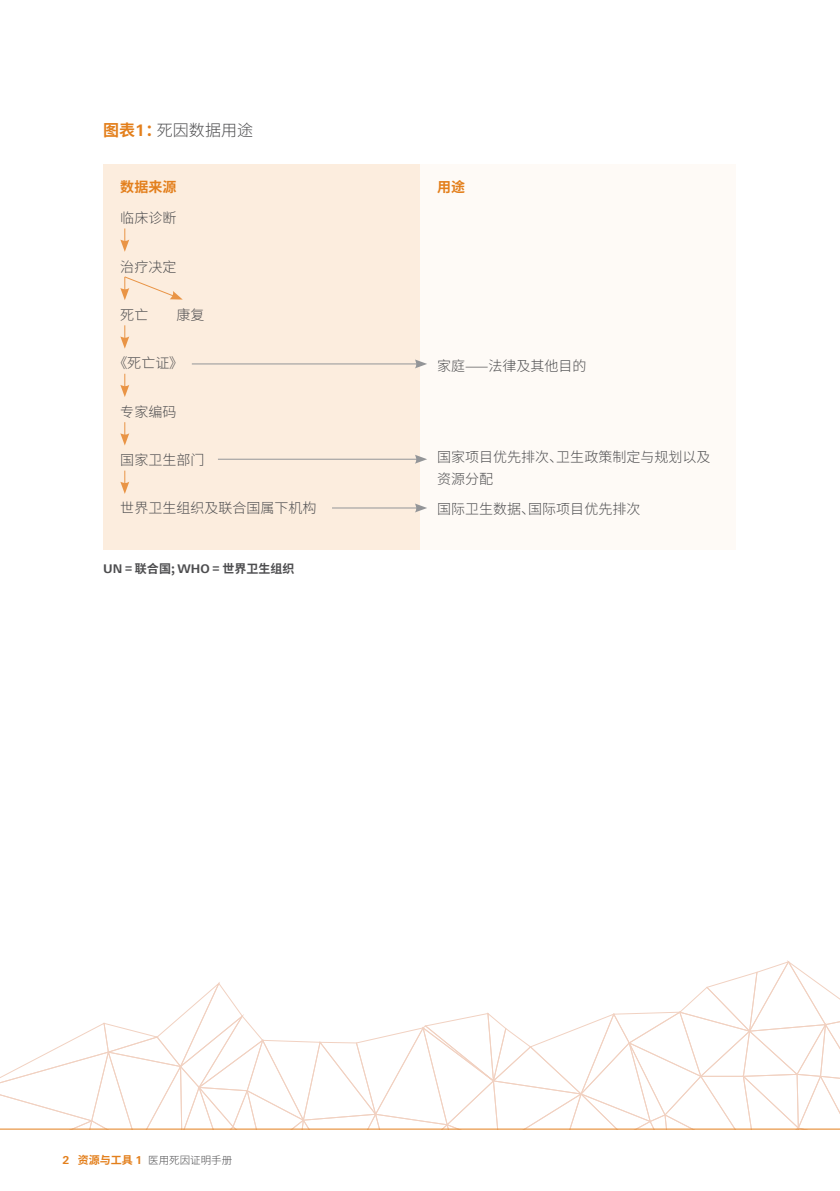
<style>
.page{position:relative;width:840px;height:1191px;background:#fff}
.page>*{position:absolute;margin:0;border:0;box-sizing:border-box;transform-origin:0 0}
.t1{font:300 16px "Source Han Sans CN";color:#4d4d4f}
.t2{font:300 14px/22px "Source Han Sans CN";color:#4d4d4f}
.t3{font:700 14px "Source Han Sans CN";color:#e37f1c}
.t4{font:700 12px "Source Han Sans CN";color:#4d4d4f}
.t5{font:300 10.4px "Source Han Sans CN";color:#4d4d4f}
.s1{font-weight:700;color:#e37f1c}
.s2{font-family:"Linotype Univers 630";font-weight:700;color:#e37f1c}
.s3{font-family:"Linotype Univers 630"}
.s4{font-family:"Linotype Univers 630";font-weight:700;font-size:11px;color:#e37f1c}
.s5{font-weight:700;font-size:11px;color:#e37f1c}
</style>
<div class="page">
<div style="left:103px;top:164px;width:317px;height:385px;background:#fcedde"></div>
<div style="left:420px;top:164px;width:315px;height:385px;background:#fefaf6"></div>
<hr style="left:332px;top:507px;width:86px;height:1px;background:#939598">
<svg style="left:414px;top:503px;width:13px;height:9px"></svg>
<hr style="left:218px;top:459px;width:200px;height:1px;background:#939598">
<svg style="left:414px;top:455px;width:13px;height:9px"></svg>
<hr style="left:192px;top:363px;width:226px;height:1px;background:#939598">
<svg style="left:414px;top:359px;width:13px;height:9px"></svg>
<svg style="left:120px;top:276px;width:63px;height:24px"></svg>
<svg style="left:120px;top:228px;width:9px;height:24px"></svg>
<svg style="left:120px;top:470px;width:9px;height:24px"></svg>
<svg style="left:120px;top:422px;width:9px;height:23px"></svg>
<svg style="left:120px;top:374px;width:9px;height:23px"></svg>
<svg style="left:120px;top:325px;width:9px;height:24px"></svg>
<svg style="left:0;top:960px;width:839px;height:170px"></svg>
<hr style="left:0;top:1128px;width:839px;height:1px;background:#e37f1c">
<p class="t1" style="left:103px;top:121px;width:151px"><span class="s1">图表</span><span class="s2">1</span><span class="s1">：</span>死因数据用途</p>
<p class="t3" style="left:120px;top:179px;width:57px">数据来源</p>
<p class="t2" style="left:120px;top:207px;width:57px">临床诊断</p>
<p class="t2" style="left:120px;top:256px;width:57px">治疗决定</p>
<p class="t2" style="left:120px;top:304px;width:29px">死亡</p>
<p class="t2" style="left:176px;top:304px;width:29px">康复</p>
<p class="t2" style="left:113px;top:352px;width:71px">《死亡证》</p>
<p class="t2" style="left:120px;top:401px;width:57px">专家编码</p>
<p class="t2" style="left:120px;top:449px;width:85px">国家卫生部门</p>
<p class="t2" style="left:120px;top:497px;width:197px">世界卫生组织及联合国属下机构</p>
<p class="t4" style="left:103px;top:561px;width:192px"><span class="s3">UN</span> = 联合国; <span class="s3">WHO</span> = 世界卫生组织</p>
<p class="t3" style="left:437px;top:179px;width:29px">用途</p>
<p class="t2" style="left:437px;top:355px;width:151px">家庭——法律及其他目的</p>
<p class="t2" style="left:437px;top:446px;width:274px">国家项目优先排次、卫生政策制定与规划以及资源分配</p>
<p class="t2" style="left:437px;top:498px;width:204px">国际卫生数据、国际项目优先排次</p>
<p class="t5" style="left:62px;top:1154px;width:171px"><span class="s4">2</span> <span class="s5">资源与工具</span> <span class="s4">1</span> 医用死因证明手册</p>
</div>
